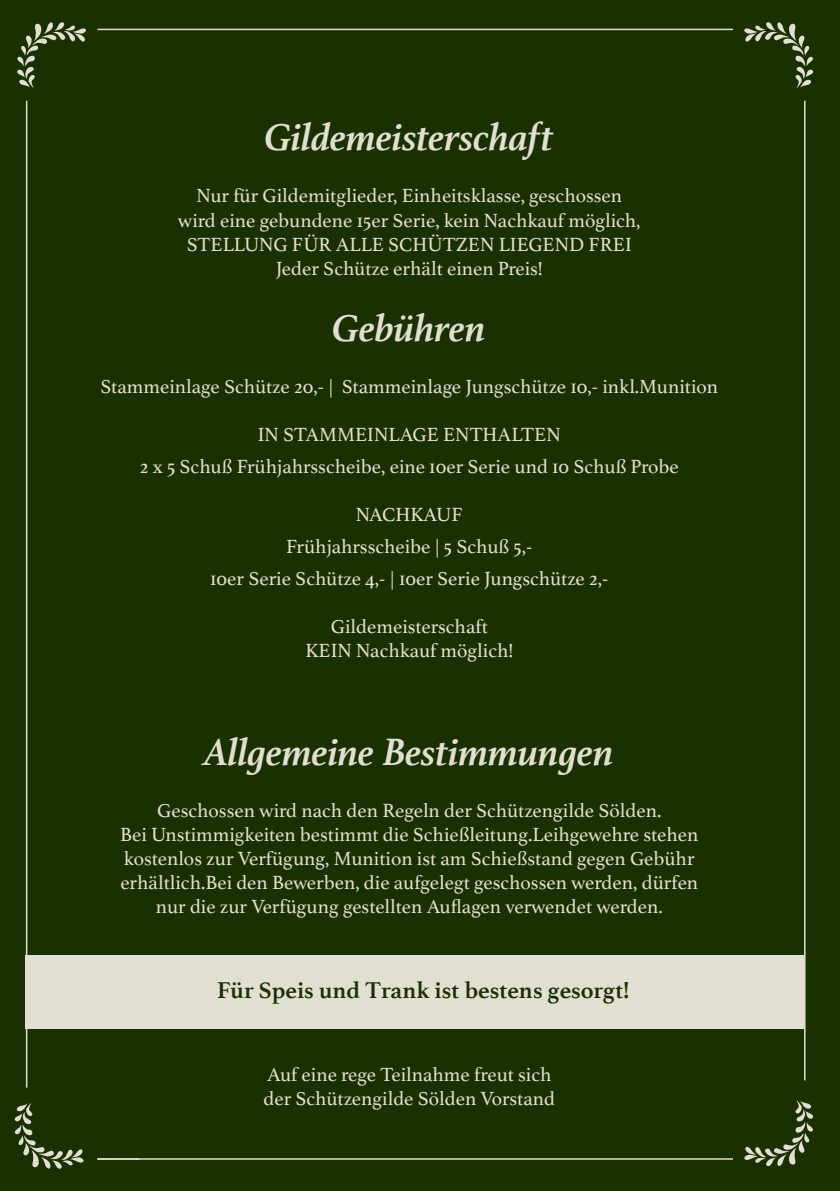
<style>
.page{position:relative;width:840px;height:1191px;background:#fff}
.page>*{position:absolute;margin:0;border:0;box-sizing:border-box;transform-origin:0 0}
.t1{font:italic 700 40px "Athelas";letter-spacing:-.005em;color:#e0dfd1}
.t2{font:700 24px "Athelas";color:#1b3000}
.t3{font:20px/24px "Athelas";color:#e0dfd1;text-align:center}
</style>
<div class="page">
<div style="left:0;top:0;width:839px;height:1191px;background:#1b3000"></div>
<hr style="left:97px;top:29px;width:635px;height:1px;background:#e0dfd1">
<svg style="left:17px;top:22px;width:69px;height:66px"></svg>
<svg style="left:744px;top:22px;width:70px;height:67px"></svg>
<svg style="left:744px;top:1100px;width:70px;height:67px"></svg>
<svg style="left:14px;top:1102px;width:70px;height:67px"></svg>
<hr style="left:97px;top:1158px;width:635px;height:1px;background:#e0dfd1">
<hr style="left:26px;top:101px;width:1px;height:986px;background:#e0dfd1">
<hr style="left:803px;top:101px;width:2px;height:979px;background:#e0dfd1">
<div style="left:26px;top:955px;width:777px;height:73px;background:#e0dfd1"></div>
<h1 class="t1" style="left:264px;top:105px;width:290px">Gildemeisterschaft</h1>
<p class="t3" style="left:178px;top:183px;width:464px">Nur für Gildemitglieder, Einheitsklasse, geschossen wird eine gebundene 15er Serie, kein Nachkauf möglich, STELLUNG FÜR ALLE SCHÜTZEN LIEGEND FREI Jeder Schütze erhält einen Preis!</p>
<h1 class="t1" style="left:332px;top:295px;width:155px">Gebühren</h1>
<p class="t3" style="left:100px;top:373px;width:619px">Stammeinlage Schütze 20,- | Stammeinlage Jungschütze 10,- inkl.Munition</p>
<p class="t3" style="left:140px;top:417px;width:540px;line-height:32px">IN STAMMEINLAGE ENTHALTEN<br>2 x 5 Schuß Frühjahrsscheibe, eine 10er Serie und 10 Schuß Probe</p>
<p class="t3" style="left:210px;top:497px;width:399px;line-height:32px">NACHKAUF<br>Frühjahrsscheibe | 5 Schuß 5,-<br>10er Serie Schütze 4,- | 10er Serie Jungschütze 2,-</p>
<p class="t3" style="left:305px;top:613px;width:209px">Gildemeisterschaft<br>KEIN Nachkauf möglich!</p>
<h1 class="t1" style="left:204px;top:719px;width:411px">Allgemeine Bestimmungen</h1>
<p class="t3" style="left:120px;top:797px;width:579px">Geschossen wird nach den Regeln der Schützengilde Sölden.<br>Bei Unstimmigkeiten bestimmt die Schießleitung.Leihgewehre stehen kostenlos zur Verfügung, Munition ist am Schießstand gegen Gebühr erhältlich.Bei den Bewerben, die aufgelegt geschossen werden, dürfen nur die zur Verfügung gestellten Auflagen verwendet werden.</p>
<p class="t2" style="left:217px;top:971px;width:414px">Für Speis und Trank ist bestens gesorgt!</p>
<p class="t3" style="left:263px;top:1061px;width:293px;text-align:left">Auf eine rege Teilnahme freut sich der Schützengilde Sölden Vorstand</p>
</div>
